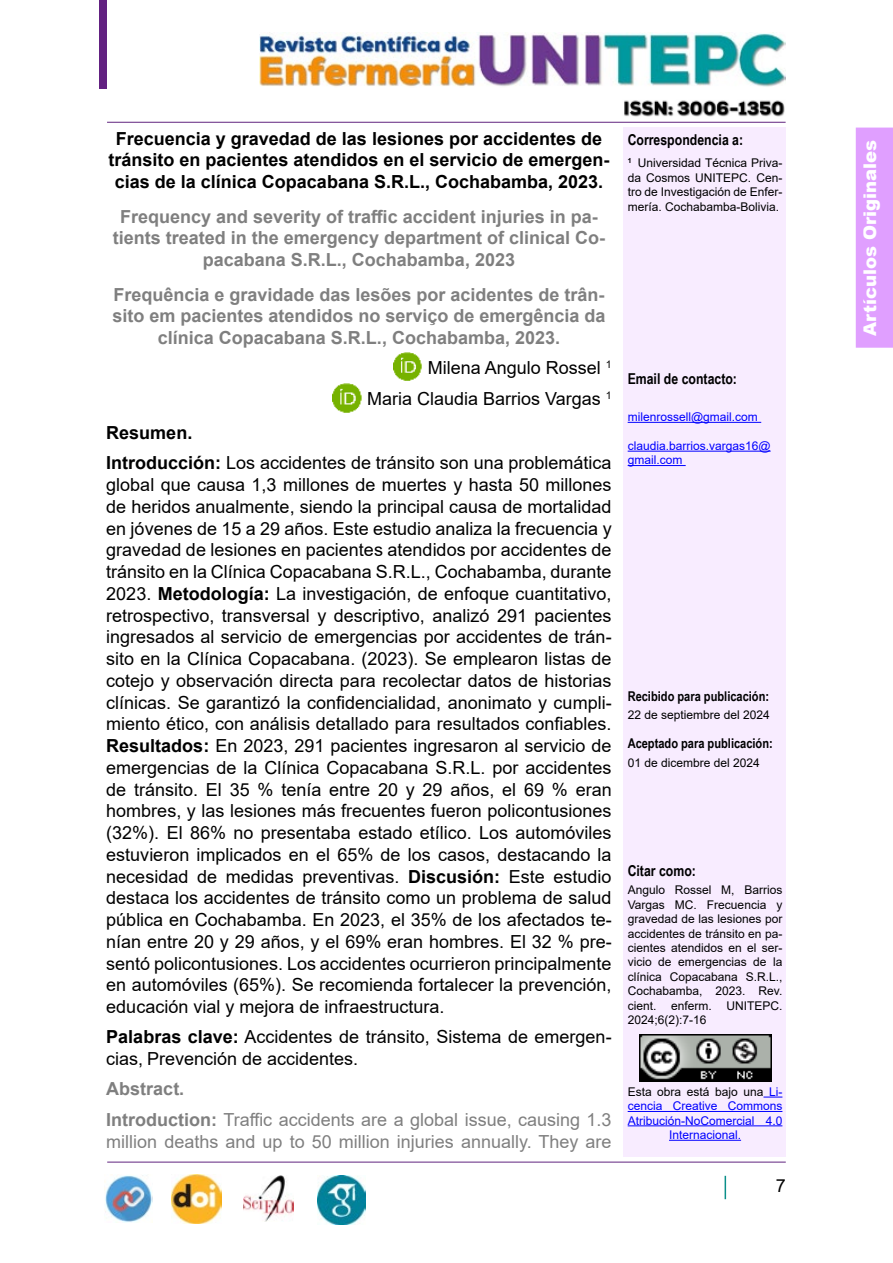
<style>
.page{position:relative;width:893px;height:1263px;background:#fff}
.page>*{position:absolute;margin:0;border:0;box-sizing:border-box;transform-origin:0 0}
.t1{font:18px/21.8px "Arial";color:#000}
.t2{font:700 18px/21.8px "Arial";color:#7f7f7f;text-align:center}
.t3{font:700 18px/21.8px "Arial";color:#000;text-align:center}
.t4{font:18px/30.3px "Arial";color:#7f7f7f}
.t5{font:900 18px "Arial";color:#fff}
.t6{font:700 15px "Arial Narrow";color:#000}
.t7{font:700 13.5px "Arial Narrow";color:#000}
.t8{font:12px/14.4px "Arial";color:#000;text-align:justify}
.t9{font:12px/14.4px "Arial";color:#00f}
.s1{font-weight:700}
.s2{color:#000}
</style>
<div class="page">
<div style="left:100px;top:0;width:7px;height:89px;background:#622181"></div>
<hr style="left:107px;top:122px;width:679px;height:1px;background:#60247f">
<hr style="left:107px;top:1162px;width:679px;height:1px;background:#60247f">
<div style="left:856px;top:128px;width:37px;height:220px;background:#e09fff"></div>
<svg style="left:725px;top:1176px;width:1px;height:23px"></svg>
<div style="left:623px;top:128px;width:163px;height:1029px;background:#f8ecff"></div>
<img style="left:104px;top:1174px;width:49px;height:48px">
<img style="left:171px;top:1174px;width:50px;height:50px">
<img style="left:244px;top:1176px;width:49px;height:46px">
<img style="left:317px;top:1176px;width:49px;height:48px">
<img style="left:259px;top:33px;width:526px;height:54px">
<img style="left:624px;top:100px;width:161px;height:17px">
<hr style="left:628px;top:422px;width:133px;height:1px;background:#00f">
<hr style="left:628px;top:451px;width:143px;height:1px;background:#00f">
<hr style="left:628px;top:465px;width:58px;height:1px;background:#00f">
<svg style="left:763px;top:1096px;width:19px;height:1px"></svg>
<hr style="left:628px;top:1111px;width:154px;height:1px;background:#00f">
<hr style="left:628px;top:1125px;width:154px;height:1px;background:#00f">
<hr style="left:669px;top:1140px;width:72px;height:1px;background:#00f">
<img style="left:639px;top:1035px;width:132px;height:46px">
<img style="left:393px;top:352px;width:29px;height:29px">
<img style="left:333px;top:384px;width:29px;height:29px">
<p class="t3" style="left:108px;top:128px;width:503px">Frecuencia y gravedad de las lesiones por accidentes de tránsito en pacientes atendidos en el servicio de emergen&shy;cias de la clínica Copacabana S.R.L., Cochabamba, 2023.</p>
<p class="t2" style="left:113px;top:206px;width:494px">Frequency and severity of traffic accident injuries in pa&shy;tients treated in the emergency department of clinical Co&shy;pacabana S.R.L., Cochabamba, 2023</p>
<p class="t2" style="left:112px;top:284px;width:495px">Frequência e gravidade das lesões por acidentes de trân&shy;sito em pacientes atendidos no serviço de emergência da clínica Copacabana S.R.L., Cochabamba, 2023.</p>
<p class="t1" style="left:367px;top:353px;width:246px;line-height:30.3px;text-align:right">Milena Angulo Rossel <sup>1<br></sup>Maria Claudia Barrios Vargas <sup>1</sup></p>
<p class="t1" style="left:106px;top:418px;width:507px;line-height:30.3px"><span class="s1">Resumen.<br>Introducción:</span> Los accidentes de tránsito son una problemática</p>
<p class="t1" style="left:106px;top:474px;width:507px;text-align:justify">global que causa 1,3 millones de muertes y hasta 50 millones de heridos anualmente, siendo la principal causa de mortalidad en jóvenes de 15 a 29 años. Este estudio analiza la frecuencia y gravedad de lesiones en pacientes atendidos por accidentes de tránsito en la Clínica Copacabana S.R.L., Cochabamba, durante 2023. <span class="s1">Metodología:</span> La investigación, de enfoque cuantitativo, retrospectivo, transversal y descriptivo, analizó 291 pacientes ingresados al servicio de emergencias por accidentes de trán&shy;sito en la Clínica Copacabana. (2023). Se emplearon listas de cotejo y observación directa para recolectar datos de historias clínicas. Se garantizó la confidencialidad, anonimato y cumpli&shy;miento ético, con análisis detallado para resultados confiables.<br><span class="s1">Resultados:</span> En 2023, 291 pacientes ingresaron al servicio de emergencias de la Clínica Copacabana S.R.L. por accidentes de tránsito. El 35 % tenía entre 20 y 29 años, el 69 % eran hombres, y las lesiones más frecuentes fueron policontusiones (32%). El 86% no presentaba estado etílico. Los automóviles estuvieron implicados en el 65% de los casos, destacando la necesidad de medidas preventivas. <span class="s1">Discusión:</span> Este estudio destaca los accidentes de tránsito como un problema de salud pública en Cochabamba. En 2023, el 35% de los afectados te&shy;nían entre 20 y 29 años, y el 69% eran hombres. El 32 % pre&shy;sentó policontusiones. Los accidentes ocurrieron principalmente en automóviles (65%). Se recomienda fortalecer la prevención, educación vial y mejora de infraestructura.</p>
<p class="t1" style="left:106px;top:1026px;width:507px"><span class="s1">Palabras clave:</span> Accidentes de tránsito, Sistema de emergen&shy;cias, Prevención de accidentes.</p>
<p class="t4" style="left:106px;top:1074px;width:507px"><span class="s1">Abstract.<br>Introduction:</span> Traffic accidents are a global issue, causing 1.3</p>
<p class="t4" style="left:106px;top:1126px;width:507px">million deaths and up to 50 million injuries annually. They are</p>
<p class="t6" style="left:628px;top:128px;width:117px">Correspondencia a:</p>
<p class="t8" style="left:628px;top:156px;width:156px"><sup>1</sup> Universidad Técnica Priva&shy;da Cosmos UNITEPC. Cen&shy;tro de Investigación de Enfer&shy;mería. Cochabamba-Bolivia.</p>
<p class="t6" style="left:628px;top:367px;width:111px">Email de contacto:</p>
<p class="t9" style="left:628px;top:410px;width:132px">milenrossell@gmail.com</p>
<p class="t9" style="left:628px;top:438px;width:144px">claudia.barrios.vargas16@ gmail.com</p>
<p class="t7" style="left:628px;top:686px;width:143px">Recibido para publicación:</p>
<p class="t8" style="left:628px;top:708px;width:144px">22 de septiembre del 2024</p>
<p class="t7" style="left:628px;top:733px;width:147px">Aceptado para publicación:</p>
<p class="t8" style="left:628px;top:755px;width:134px">01 de dicembre del 2024</p>
<p class="t6" style="left:628px;top:859px;width:70px">Citar como:</p>
<p class="t8" style="left:628px;top:883px;width:156px">Angulo Rossel M, Barrios Vargas MC. Frecuencia y gravedad de las lesiones por accidentes de tránsito en pa&shy;cientes atendidos en el ser&shy;vicio de emergencias de la clínica Copacabana S.R.L., Cochabamba, 2023. Rev. cient. enferm. UNITEPC.<br>2024;6(2):7-16</p>
<p class="t9" style="left:628px;top:1084px;width:156px;text-align:center"><span class="s2">Esta obra está bajo una</span> Li&shy;cencia Creative Commons<br>Atribución-NoComercial 4.0<br>Internacional.</p>
<p class="t1" style="left:776px;top:1175px;width:12px">7</p>
<p class="t5" style="left:857px;top:336px;width:197px;rotate:-90deg">Artículos Originales</p>
</div>
